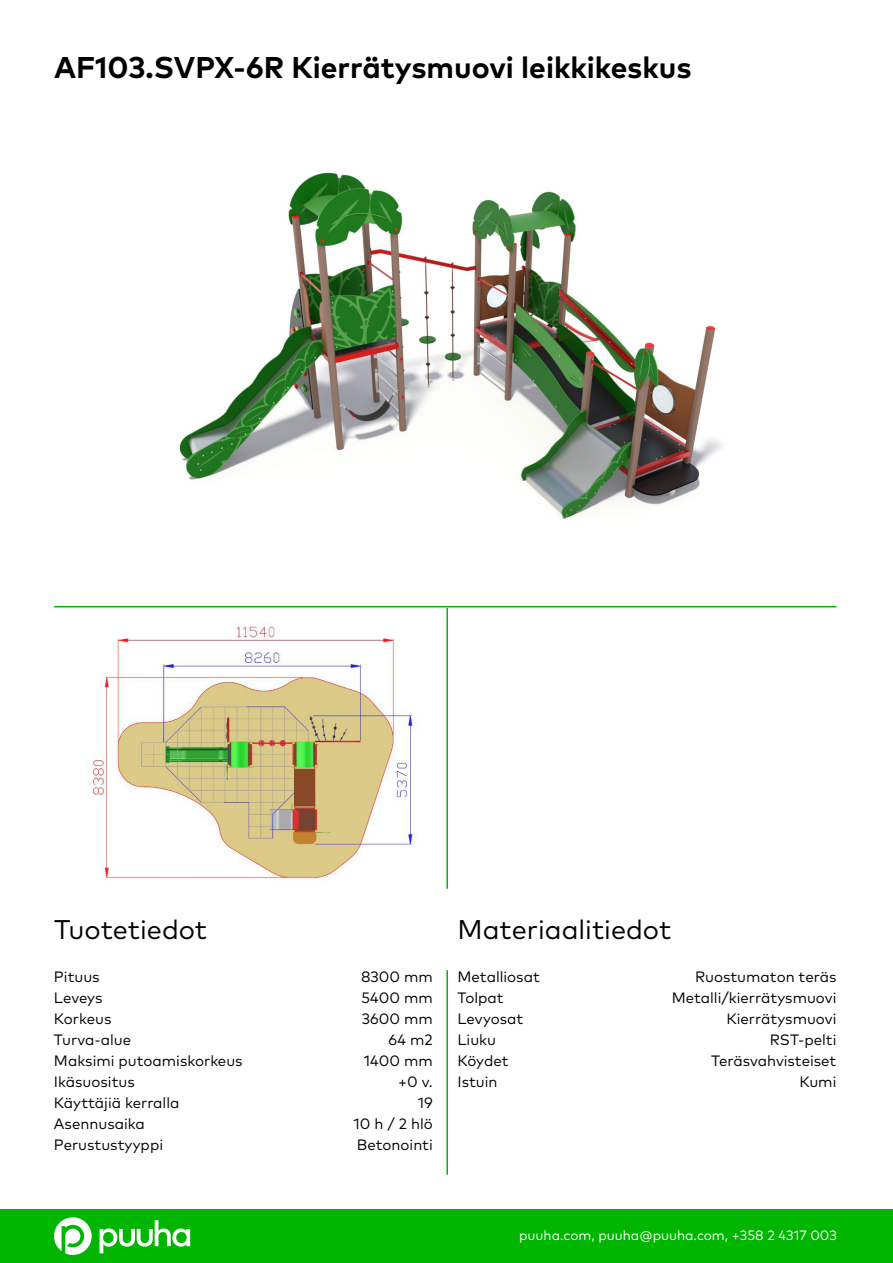
<style>
.page{position:relative;width:893px;height:1263px;background:#fff}
.page>*{position:absolute;margin:0;border:0;box-sizing:border-box;transform-origin:0 0}
.t1{font:700 30px "Mark Pro";color:#000}
.t2{font:27px "Mark Pro";color:#000}
.t3{font:15px/21px "Mark Pro";color:#000;text-align:right}
.t4{font:13.5px "Mark Pro";color:#fff}
</style>
<div class="page">
<div style="left:0;top:1209px;width:893px;height:54px;background:#00b600"></div>
<hr style="left:446px;top:970px;width:2px;height:205px;background:#00b600">
<hr style="left:446px;top:608px;width:2px;height:281px;background:#00b600">
<hr style="left:54px;top:606px;width:782px;height:1px;background:#00b600">
<svg style="left:54px;top:1217px;width:38px;height:38px"></svg>
<svg style="left:100px;top:1220px;width:90px;height:33px"></svg>
<img style="left:179px;top:172px;width:543px;height:347px">
<img style="left:91px;top:624px;width:327px;height:255px">
<h1 class="t1" style="left:54px;top:44px;width:639px">AF103.SVPX-6R Kierrätysmuovi leikkikeskus</h1>
<h2 class="t2" style="left:54px;top:909px;width:155px">Tuotetiedot</h2>
<h2 class="t2" style="left:458px;top:909px;width:215px">Materiaalitiedot</h2>
<p class="t3" style="left:54px;top:965px;width:190px;text-align:left">Pituus<br>Leveys<br>Korkeus<br>Turva-alue<br>Maksimi putoamiskorkeus<br>Ikäsuositus<br>Käyttäjiä kerralla<br>Asennusaika<br>Perustustyyppi</p>
<p class="t3" style="left:353px;top:965px;width:81px">8300 mm<br>5400 mm<br>3600 mm<br>64 m2<br>1400 mm +0 v.<br>19<br>10 h / 2 hlö<br>Betonointi</p>
<p class="t3" style="left:458px;top:965px;width:84px;text-align:left">Metalliosat<br>Tolpat<br>Levyosat<br>Liuku<br>Köydet<br>Istuin</p>
<p class="t3" style="left:672px;top:965px;width:166px">Ruostumaton teräs<br>Metalli/kierrätysmuovi<br>Kierrätysmuovi<br>RST-pelti<br>Teräsvahvisteiset<br>Kumi</p>
<p class="t4" style="left:519px;top:1225px;width:319px">puuha.com, puuha@puuha.com, +358 2 4317 003</p>
</div>
